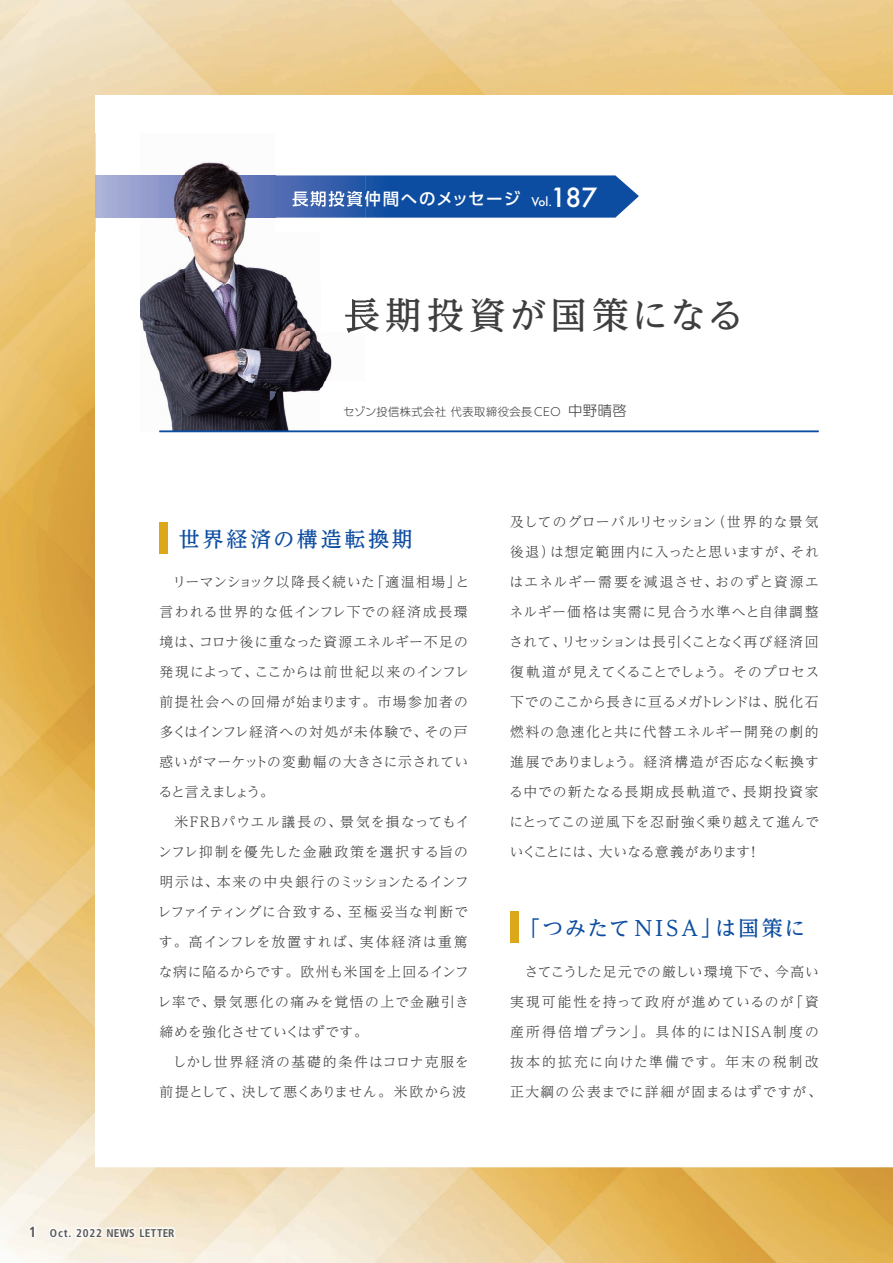
<style>
.page{position:relative;width:893px;height:1263px;background:#fff}
.page>*{position:absolute;margin:0;border:0;box-sizing:border-box;transform-origin:0 0}
.t1{font:500 36.75px "UD Reimin Pro";letter-spacing:.11em;color:#3e3e3f}
.t2{font:500 25.65px "Futura";color:#fff}
.t3{font:500 21px "UD Reimin Pro";letter-spacing:.13em;color:#0d4da1}
.t4{font:500 16.5px "UD Shin Go Pro";letter-spacing:.1em;color:#fff}
.t5{font:700 condensed 14.7px "Frutiger";color:#57585a}
.t6{font:300 14.25px "UD Shin Go Pro";color:#3e3e3f}
.t7{font:300 13.8px/30px "UD Reimin Pro";letter-spacing:.065em;color:#3e3e3f}
.t8{font:300 13.8px/30px "UD Reimin Pro";letter-spacing:.1em;color:#3e3e3f}
.t9{font:300 13.8px "UD Reimin Pro";letter-spacing:-.03em;color:#3e3e3f}
.t10{font:300 13.8px "UD Reimin Pro";letter-spacing:.03em;color:#3e3e3f}
.t11{font:300 13.8px "UD Reimin Pro";letter-spacing:.045em;color:#3e3e3f}
.t12{font:300 13.8px "UD Reimin Pro";letter-spacing:.025em;color:#3e3e3f}
.t13{font:300 13.8px "UD Reimin Pro";letter-spacing:.105em;color:#3e3e3f}
.t14{font:300 13.8px "UD Reimin Pro";letter-spacing:.085em;color:#3e3e3f}
.t15{font:300 13.8px "UD Reimin Pro";letter-spacing:.11em;color:#3e3e3f}
.t16{font:300 13.8px "UD Reimin Pro";letter-spacing:-.05em;color:#3e3e3f}
.t17{font:300 13.8px "UD Reimin Pro";letter-spacing:-.025em;color:#3e3e3f}
.t18{font:300 13.8px "UD Reimin Pro";color:#3e3e3f}
.t19{font:300 13.8px "UD Reimin Pro";letter-spacing:.095em;color:#3e3e3f}
.t20{font:500 11.7px "Futura";color:#fff}
.t21{font:300 11.25px "UD Shin Go Pro";letter-spacing:.04em;color:#3e3e3f}
.t22{font:700 condensed 11.25px "Frutiger";letter-spacing:.04em;color:#57585a}
.s1{font-size:11.7px}
</style>
<div class="page">
<img style="left:0;top:0;width:893px;height:1263px">
<div style="left:96px;top:96px;width:797px;height:1071px;background:#fff"></div>
<img style="left:141px;top:175px;width:498px;height:43px">
<div style="left:366px;top:191px;width:154px;height:16px;background:#0d4da1"></div>
<img style="left:83px;top:133px;width:58px;height:298px">
<img style="left:183px;top:161px;width:57px;height:14px">
<img style="left:141px;top:218px;width:225px;height:213px">
<img style="left:292px;top:191px;width:74px;height:16px">
<img style="left:345px;top:298px;width:21px;height:35px">
<hr style="left:159px;top:431px;width:660px;height:1px;background:#0d4da1">
<div style="left:159px;top:522px;width:9px;height:32px;background:#dba81c"></div>
<div style="left:510px;top:911px;width:9px;height:32px;background:#dba81c"></div>
<svg style="left:29px;top:1225px;width:6px;height:13px"></svg>
<svg style="left:49px;top:1227px;width:127px;height:11px"></svg>
<p class="t4" style="left:292px;top:185px;width:230px">長期投資仲間へのメッセージ</p>
<h2 class="t2" style="left:549px;top:180px;width:50px"><span class="s1">.</span>187</h2>
<p class="t20" style="left:531px;top:193px;width:19px">Vol</p>
<h1 class="t1" style="left:344px;top:285px;width:402px">長期投資が国策になる</h1>
<p class="t21" style="left:343px;top:403px;width:219px">セゾン投信株式会社代表取締役会長CEO</p>
<p class="t6" style="left:568px;top:399px;width:60px">中野晴啓</p>
<h3 class="t3" style="left:179px;top:522px;width:235px">世界経済の構造転換期</h3>
<p class="t7" style="left:370px;top:566px;width:92px">「適温相場」</p>
<p class="t17" style="left:159px;top:570px;width:217px">　リーマンショック以降長く続いた</p>
<p class="t7" style="left:159px;top:596px;width:310px">言われる世界的な低インフレ下での経済成長環</p>
<p class="t11" style="left:199px;top:630px;width:270px">コロナ後に重なった資源エネルギー不足の</p>
<p class="t7" style="left:455px;top:566px;width:15px">と</p>
<p class="t7" style="left:159px;top:626px;width:44px">境は、</p>
<p class="t10" style="left:255px;top:660px;width:215px">ここからは前世紀以来のインフレ</p>
<p class="t7" style="left:159px;top:656px;width:100px">発現によって、</p>
<p class="t13" style="left:159px;top:690px;width:310px">前提社会への回帰が始まります。市場参加者の</p>
<p class="t7" style="left:425px;top:716px;width:45px">その戸</p>
<p class="t7" style="left:157px;top:716px;width:314px">多くはインフレ経済への対処が未体験で、<br>惑いがマーケットの変動幅の大きさに示されていると言えましょう。<br>　米FRBパウエル議長の、景気を損なってもインフレ抑制を優先した金融政策を選択する旨の明示は、本来の中央銀行のミッションたるインフレファイティングに合致する、至極妥当な判断です。高インフレを放置すれば、実体経済は重篤な病に陥るからです。欧州も米国を上回るインフレ率で、景気悪化の痛みを覚悟の上で金融引き締めを強化させていくはずです。<br>　しかし世界経済の基礎的条件はコロナ克服を前提として、決して悪くありません。米欧から波</p>
<p class="t7" style="left:712px;top:506px;width:108px">（世界的な景気</p>
<p class="t18" style="left:510px;top:510px;width:208px">及してのグローバルリセッション</p>
<p class="t7" style="left:510px;top:536px;width:46px">後退）</p>
<p class="t11" style="left:550px;top:540px;width:245px">は想定範囲内に入ったと思いますが、</p>
<p class="t7" style="left:791px;top:536px;width:30px">それ</p>
<p class="t19" style="left:715px;top:570px;width:105px">おのずと資源エ</p>
<p class="t7" style="left:510px;top:566px;width:210px">はエネルギー需要を減退させ、</p>
<p class="t7" style="left:509px;top:596px;width:311px">ネルギー価格は実需に見合う水準へと自律調整</p>
<p class="t16" style="left:562px;top:630px;width:258px">リセッションは長引くことなく再び経済回</p>
<p class="t7" style="left:509px;top:626px;width:58px">されて、</p>
<p class="t12" style="left:510px;top:660px;width:311px">復軌道が見えてくることでしょう。そのプロセス</p>
<p class="t9" style="left:510px;top:690px;width:310px">下でのここから長きに亘るメガトレンドは、脱化石</p>
<p class="t14" style="left:510px;top:720px;width:310px">燃料の急速化と共に代替エネルギー開発の劇的</p>
<p class="t7" style="left:510px;top:746px;width:310px">進展でありましょう。経済構造が否応なく転換す</p>
<p class="t15" style="left:509px;top:780px;width:311px">る中での新たなる長期成長軌道で、長期投資家</p>
<p class="t10" style="left:509px;top:810px;width:311px">にとってこの逆風下を忍耐強く乗り越えて進んで</p>
<p class="t7" style="left:747px;top:836px;width:15px">!</p>
<p class="t9" style="left:510px;top:840px;width:242px">いくことには、大いなる意義があります</p>
<h3 class="t3" style="left:519px;top:911px;width:204px">「つみたてNISA」</h3>
<h3 class="t3" style="left:715px;top:911px;width:92px">は国策に</h3>
<p class="t7" style="left:510px;top:956px;width:310px;text-align:right">　さてこうした足元での厳しい環境下で、今高い「資</p>
<p class="t8" style="left:510px;top:986px;width:313px">実現可能性を持って政府が進めているのが<br>産所得倍増プラン」。具体的にはNISA制度の抜本的拡充に向けた準備です。年末の税制改正大綱の公表までに詳細が固まるはずですが、</p>
<p class="t5" style="left:29px;top:1223px;width:9px">1</p>
<p class="t22" style="left:50px;top:1226px;width:126px">Oct. 2022 NEWS LETTER</p>
</div>
